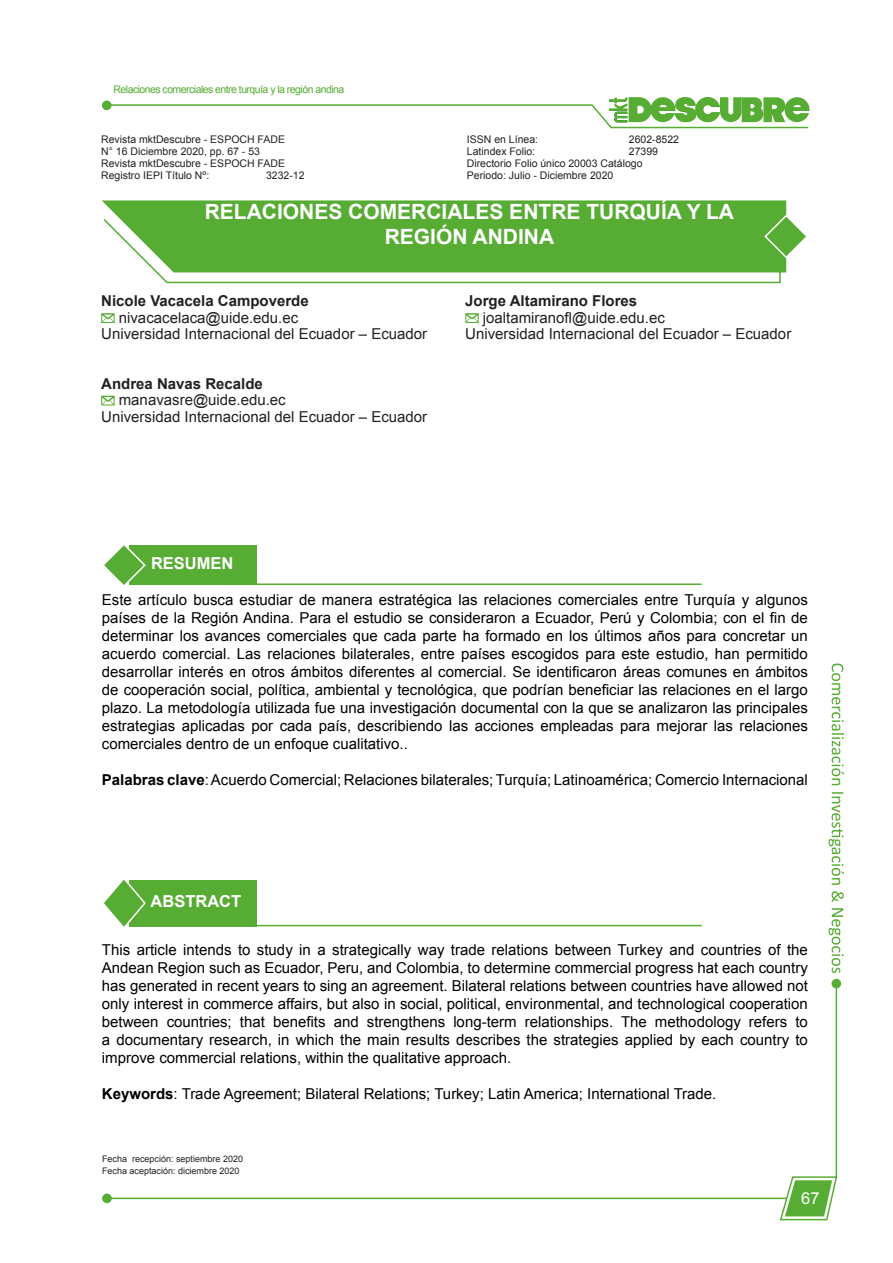
<style>
.page{position:relative;width:893px;height:1263px;background:#fff}
.page>*{position:absolute;margin:0;border:0;box-sizing:border-box;transform-origin:0 0}
.t1{font:700 21px/25.2px "Arial";color:#fff;text-align:center}
.t2{font:700 16.5px "Arial";color:#fff}
.t3{font:16.5px "Arial";color:#fff}
.t4{font:15px/18px "Arial";color:#000001;text-align:justify}
.t5{font:15px/18px "Arial";color:#000;text-align:justify}
.t6{font:15px "Arial";color:#231f20}
.t7{font:700 15px "Arial";color:#231f20}
.t8{font:10.5px "Arial";color:#231f20}
.t9{font:10.5px "Arial";letter-spacing:-.05em;color:#57ad33}
.t10{font:9px "Arial";color:#231f20}
.s1{font-weight:700}
</style>
<div class="page">
<hr style="left:105px;top:1197px;width:682px;height:2px;background:#57ad33">
<hr style="left:836px;top:983px;width:1px;height:195px;background:#57ad33">
<svg style="left:779px;top:1175px;width:59px;height:46px"></svg>
<div style="left:102px;top:1193px;width:10px;height:10px;background:#57ad33;border-radius:50%"></div>
<div style="left:831px;top:979px;width:10px;height:9px;background:#57ad33;border-radius:50%"></div>
<svg style="left:828px;top:663px;width:16px;height:310px"></svg>
<svg style="left:106px;top:97px;width:704px;height:32px"></svg>
<div style="left:102px;top:100px;width:10px;height:10px;background:#57ad33;border-radius:50%"></div>
<hr style="left:225px;top:583px;width:477px;height:2px;background:#57ad33">
<div style="left:130px;top:546px;width:127px;height:39px;background:#57ad33"></div>
<svg style="left:104px;top:545px;width:43px;height:40px"></svg>
<hr style="left:225px;top:925px;width:477px;height:1px;background:#57ad33">
<div style="left:130px;top:880px;width:127px;height:46px;background:#57ad33"></div>
<svg style="left:104px;top:880px;width:43px;height:47px"></svg>
<svg style="left:155px;top:272px;width:626px;height:12px"></svg>
<div style="left:102px;top:200px;width:684px;height:72px;background:#57ad33"></div>
<svg style="left:763px;top:213px;width:43px;height:46px"></svg>
<svg style="left:101px;top:313px;width:14px;height:10px"></svg>
<svg style="left:101px;top:396px;width:14px;height:9px"></svg>
<svg style="left:465px;top:313px;width:14px;height:10px"></svg>
<p class="t9" style="left:114px;top:82px;width:232px">Relaciones comerciales entre turquía y la región andina</p>
<p class="t8" style="left:101px;top:133px;width:185px">Revista mktDescubre - ESPOCH FADE</p>
<p class="t8" style="left:101px;top:145px;width:160px">N° 16 Diciembre 2020, pp. 67 - 53</p>
<p class="t8" style="left:101px;top:157px;width:185px">Revista mktDescubre - ESPOCH FADE</p>
<p class="t8" style="left:101px;top:169px;width:110px">Registro IEPI Título Nº:</p>
<p class="t8" style="left:266px;top:169px;width:40px">3232-12</p>
<p class="t8" style="left:467px;top:133px;width:73px">ISSN en Línea:</p>
<p class="t8" style="left:629px;top:133px;width:52px">2602-8522</p>
<p class="t8" style="left:467px;top:145px;width:70px">Latindex Folio:</p>
<p class="t8" style="left:629px;top:145px;width:31px">27399</p>
<p class="t8" style="left:467px;top:157px;width:177px">Directorio Folio único 20003 Catálogo</p>
<p class="t8" style="left:467px;top:169px;width:148px">Periodo: Julio - Diciembre 2020</p>
<p class="t1" style="left:205px;top:199px;width:531px">RELACIONES COMERCIALES ENTRE TURQUÍA Y LA<br>REGIÓN ANDINA</p>
<p class="t7" style="left:101px;top:291px;width:209px">Nicole Vacacela Campoverde</p>
<p class="t6" style="left:119px;top:308px;width:181px">nivacacelaca@uide.edu.ec</p>
<p class="t6" style="left:101px;top:324px;width:327px">Universidad Internacional del Ecuador – Ecuador</p>
<p class="t7" style="left:101px;top:374px;width:163px">Andrea Navas Recalde</p>
<p class="t6" style="left:119px;top:390px;width:168px">manavasre@uide.edu.ec</p>
<p class="t6" style="left:101px;top:407px;width:327px">Universidad Internacional del Ecuador – Ecuador</p>
<p class="t7" style="left:465px;top:291px;width:173px">Jorge Altamirano Flores</p>
<p class="t6" style="left:483px;top:308px;width:183px">joaltamiranofl@uide.edu.ec</p>
<p class="t6" style="left:465px;top:324px;width:327px">Universidad Internacional del Ecuador – Ecuador</p>
<p class="t2" style="left:151px;top:552px;width:84px">RESUMEN</p>
<p class="t4" style="left:102px;top:590px;width:707px">Este artículo busca estudiar de manera estratégica las relaciones comerciales entre Turquía y algunos países de la Región Andina. Para el estudio se consideraron a Ecuador, Perú y Colombia; con el fin de determinar los avances comerciales que cada parte ha formado en los últimos años para concretar un acuerdo comercial. Las relaciones bilaterales, entre países escogidos para este estudio, han permitido desarrollar interés en otros ámbitos diferentes al comercial. Se identificaron áreas comunes en ámbitos de cooperación social, política, ambiental y tecnológica, que podrían beneficiar las relaciones en el largo plazo. La metodología utilizada fue una investigación documental con la que se analizaron las principales estrategias aplicadas por cada país, describiendo las acciones empleadas para mejorar las relaciones comerciales dentro de un enfoque cualitativo..</p>
<p class="t4" style="left:102px;top:770px;width:707px"><span class="s1">Palabras clave</span>: Acuerdo Comercial; Relaciones bilaterales; Turquía; Latinoamérica; Comercio Internacional</p>
<p class="t2" style="left:151px;top:890px;width:92px">ABSTRACT</p>
<p class="t5" style="left:102px;top:941px;width:707px">This article intends to study in a strategically way trade relations between Turkey and countries of the Andean Region such as Ecuador, Peru, and Colombia, to determine commercial progress hat each country has generated in recent years to sing an agreement. Bilateral relations between countries have allowed not only interest in commerce affairs, but also in social, political, environmental, and technological cooperation between countries; that benefits and strengthens long-term relationships. The methodology refers to a documentary research, in which the main results describes the strategies applied by each country to improve commercial relations, within the qualitative approach.</p>
<p class="t5" style="left:102px;top:1085px;width:616px"><span class="s1">Keywords</span>: Trade Agreement; Bilateral Relations; Turkey; Latin America; International Trade.</p>
<p class="t10" style="left:102px;top:1152px;width:143px">Fecha recepción: septiembre 2020</p>
<p class="t10" style="left:102px;top:1164px;width:139px">Fecha aceptación: diciembre 2020</p>
<p class="t3" style="left:801px;top:1187px;width:20px">67</p>
</div>
